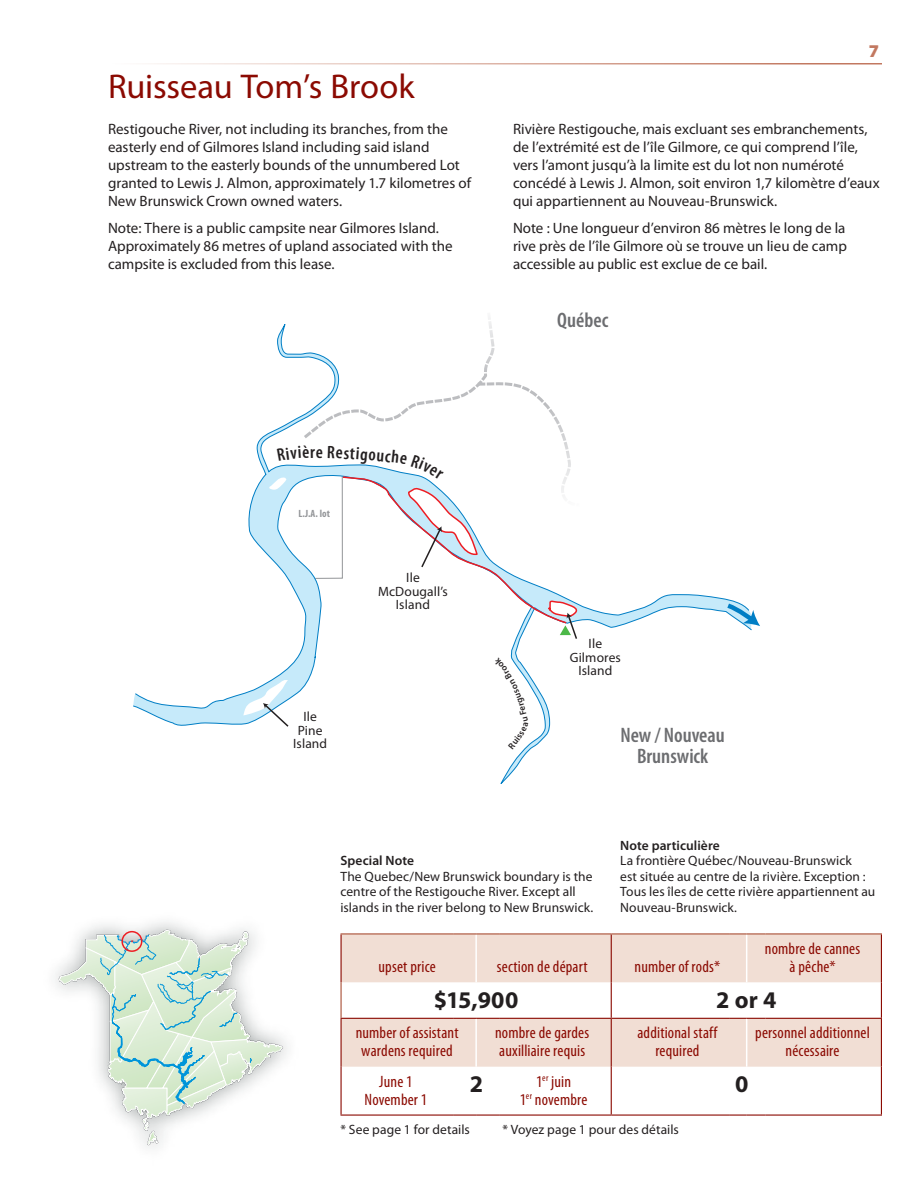
<style>
.page{position:relative;width:918px;height:1188px;background:#fff}
.page>*{position:absolute;margin:0;border:0;box-sizing:border-box;transform-origin:0 0}
.lease{font:34.5px "Myriad Pro";letter-spacing:-.005em;color:#8b0a02}
.table_data{font:700 24px "Myriad Pro";letter-spacing:.01em;color:#231f20}
.t1{font:600 condensed 21px/21px "Myriad Pro";color:#6c6d70;text-align:center}
.t2{font:600 condensed 18px "Myriad Pro";color:#231f20}
.t3{font:900 18px "Myriad Pro";color:#c27860}
.table_head{font:condensed 16.5px/18px "Myriad Pro";letter-spacing:.01em;color:#8b0a02;text-align:center}
.text{font:15px/18px "Myriad Pro";color:#231f20}
.note_text{font:13.5px/15.3px "Myriad Pro";letter-spacing:.005em;color:#231f20;text-align:center}
.t4{font:700 condensed 10.5px "Myriad Pro";color:#939598}
.s1{font-weight:600}
</style>
<div class="page">
<svg style="left:133px;top:626px;width:619px;height:158px"></svg>
<svg style="left:135px;top:432px;width:614px;height:278px"></svg>
<svg style="left:722px;top:600px;width:38px;height:26px"></svg>
<svg style="left:243px;top:680px;width:47px;height:48px"></svg>
<svg style="left:58px;top:929px;width:226px;height:217px"></svg>
<div style="left:121px;top:931px;width:21px;height:21px;border:2px solid #ee1d23;border-radius:50%"></div>
<hr style="left:108px;top:63px;width:774px;height:1px;background:#c27860">
<svg style="left:342px;top:934px;width:539px;height:133px;fill:#f1ded4"></svg>
<hr style="left:475px;top:1019px;width:2px;height:48px;background:#fff">
<hr style="left:746px;top:1019px;width:1px;height:48px;background:#fff">
<hr style="left:475px;top:934px;width:2px;height:48px;background:#fff">
<hr style="left:746px;top:934px;width:1px;height:48px;background:#fff">
<hr style="left:340px;top:934px;width:2px;height:48px;background:#8b0a02">
<hr style="left:340px;top:933px;width:114px;height:1px;background:#aa5137">
<svg style="left:454px;top:933px;width:45px;height:1px"></svg>
<hr style="left:499px;top:933px;width:112px;height:1px;background:#aa5137">
<hr style="left:611px;top:934px;width:1px;height:48px;background:#8b0a02">
<hr style="left:611px;top:933px;width:118px;height:1px;background:#aa5137">
<svg style="left:729px;top:933px;width:36px;height:1px"></svg>
<hr style="left:765px;top:933px;width:117px;height:1px;background:#aa5137">
<hr style="left:881px;top:934px;width:1px;height:48px;background:#8b0a02">
<hr style="left:340px;top:982px;width:2px;height:36px;background:#aa5137">
<hr style="left:611px;top:982px;width:1px;height:36px;background:#8b0a02">
<hr style="left:881px;top:982px;width:1px;height:36px;background:#8b0a02">
<hr style="left:340px;top:1019px;width:2px;height:48px;background:#8b0a02">
<hr style="left:340px;top:1018px;width:114px;height:1px;background:#8b0a02">
<svg style="left:454px;top:1018px;width:45px;height:1px"></svg>
<hr style="left:499px;top:1018px;width:112px;height:1px;background:#8b0a02">
<hr style="left:611px;top:1019px;width:1px;height:48px;background:#8b0a02">
<hr style="left:611px;top:1018px;width:118px;height:1px;background:#8b0a02">
<svg style="left:729px;top:1018px;width:36px;height:1px"></svg>
<hr style="left:765px;top:1018px;width:117px;height:1px;background:#8b0a02">
<hr style="left:881px;top:1019px;width:1px;height:48px;background:#8b0a02">
<hr style="left:340px;top:1067px;width:2px;height:47px;background:#8b0a02">
<hr style="left:340px;top:1114px;width:114px;height:2px;background:#8b0a02">
<hr style="left:454px;top:1114px;width:22px;height:2px;background:#8b0a02">
<hr style="left:476px;top:1114px;width:23px;height:2px;background:#8b0a02">
<hr style="left:499px;top:1114px;width:112px;height:2px;background:#8b0a02">
<hr style="left:611px;top:1067px;width:1px;height:47px;background:#8b0a02">
<hr style="left:611px;top:1114px;width:118px;height:2px;background:#8b0a02">
<svg style="left:729px;top:1114px;width:36px;height:2px"></svg>
<hr style="left:881px;top:1067px;width:1px;height:47px;background:#8b0a02">
<hr style="left:765px;top:1114px;width:117px;height:2px;background:#8b0a02">
<svg style="left:493px;top:657px;width:35px;height:92px"></svg>
<svg style="left:269px;top:317px;width:327px;height:324px"></svg>
<p class="lease" style="left:108px;top:65px;width:308px">Ruisseau Tom’s Brook</p>
<p class="text" style="left:108px;top:120px;width:365px">Restigouche River, not including its branches, from the easterly end of Gilmores Island including said island upstream to the easterly bounds of the unnumbered Lot granted to Lewis J. Almon, approximately 1.7 kilometres of New Brunswick Crown owned waters.</p>
<p class="text" style="left:108px;top:219px;width:346px">Note: There is a public campsite near Gilmores Island.<br>Approximately 86 metres of upland associated with the campsite is excluded from this lease.</p>
<p class="t3" style="left:869px;top:39px;width:12px">7</p>
<p class="text" style="left:513px;top:120px;width:368px">Rivière Restigouche, mais excluant ses embranchements, de l’extrémité est de l’île Gilmore, ce qui comprend l’île, vers l’amont jusqu’à la limite est du lot non numéroté concédé à Lewis J. Almon, soit environ 1,7 kilomètre d’eaux qui appartiennent au Nouveau-Brunswick.</p>
<p class="text" style="left:513px;top:219px;width:335px;text-align:justify">Note : Une longueur d’environ 86 mètres le long de la rive près de l’île Gilmore où se trouve un lieu de camp accessible au public est exclue de ce bail.</p>
<p class="t1" style="left:557px;top:309px;width:53px">Québec</p>
<p class="t2" style="left:316px;top:441px;width:9px">e</p>
<p class="t2" style="left:361px;top:443px;width:32px;rotate:5deg">gouc</p>
<p class="t4" style="left:298px;top:507px;width:33px">L.J.A. lot</p>
<p class="note_text" style="left:293px;top:710px;width:36px;line-height:13.5px">Ile<br>Pine<br>Island</p>
<p class="note_text" style="left:378px;top:571px;width:71px;line-height:13.5px">Ile<br>McDougall’s<br>Island</p>
<p class="note_text" style="left:570px;top:637px;width:53px;line-height:13.5px">Ile<br>Gilmores<br>Island</p>
<p class="t1" style="left:620px;top:724px;width:106px">New / Nouveau<br>Brunswick</p>
<p class="note_text" style="left:340px;top:853px;width:254px;text-align:left"><span class="s1">Special Note<br></span>The Quebec/New Brunswick boundary is the centre of the Restigouche River. Except all islands in the river belong to New Brunswick.</p>
<p class="note_text" style="left:620px;top:838px;width:257px;text-align:left"><span class="s1">Note particulière<br></span>La frontière Québec/Nouveau-Brunswick<br>est située au centre de la rivière. Exception :<br>Tous les îles de cette rivière appartiennent au Nouveau-Brunswick.</p>
<p class="table_head" style="left:379px;top:957px;width:59px">upset price</p>
<p class="table_head" style="left:497px;top:957px;width:92px">section de départ</p>
<p class="table_head" style="left:635px;top:957px;width:87px">number of rods*</p>
<p class="table_head" style="left:765px;top:939px;width:97px">nombre de cannes à pêche*</p>
<p class="table_data" style="left:434px;top:984px;width:86px">$15,900</p>
<p class="table_data" style="left:716px;top:984px;width:62px">2 or 4</p>
<p class="table_head" style="left:356px;top:1024px;width:104px">number of assistant wardens required</p>
<p class="table_head" style="left:495px;top:1024px;width:96px;text-align:left">nombre de gardes auxilliaire requis</p>
<p class="table_head" style="left:638px;top:1024px;width:81px">additional staff required</p>
<p class="table_head" style="left:755px;top:1024px;width:116px">personnel additionnel nécessaire</p>
<p class="table_head" style="left:379px;top:1072px;width:35px">June 1</p>
<p class="table_head" style="left:365px;top:1090px;width:64px">November 1</p>
<p class="table_data" style="left:470px;top:1068px;width:15px">2</p>
<p class="table_head" style="left:536px;top:1072px;width:36px">1<sup>er</sup> juin</p>
<p class="table_head" style="left:520px;top:1090px;width:69px">1<sup>er</sup> novembre</p>
<p class="table_data" style="left:735px;top:1068px;width:15px">0</p>
<p class="note_text" style="left:340px;top:1122px;width:131px">* See page 1 for details</p>
<p class="note_text" style="left:502px;top:1122px;width:178px">* Voyez page 1 pour des détails</p>
</div>
